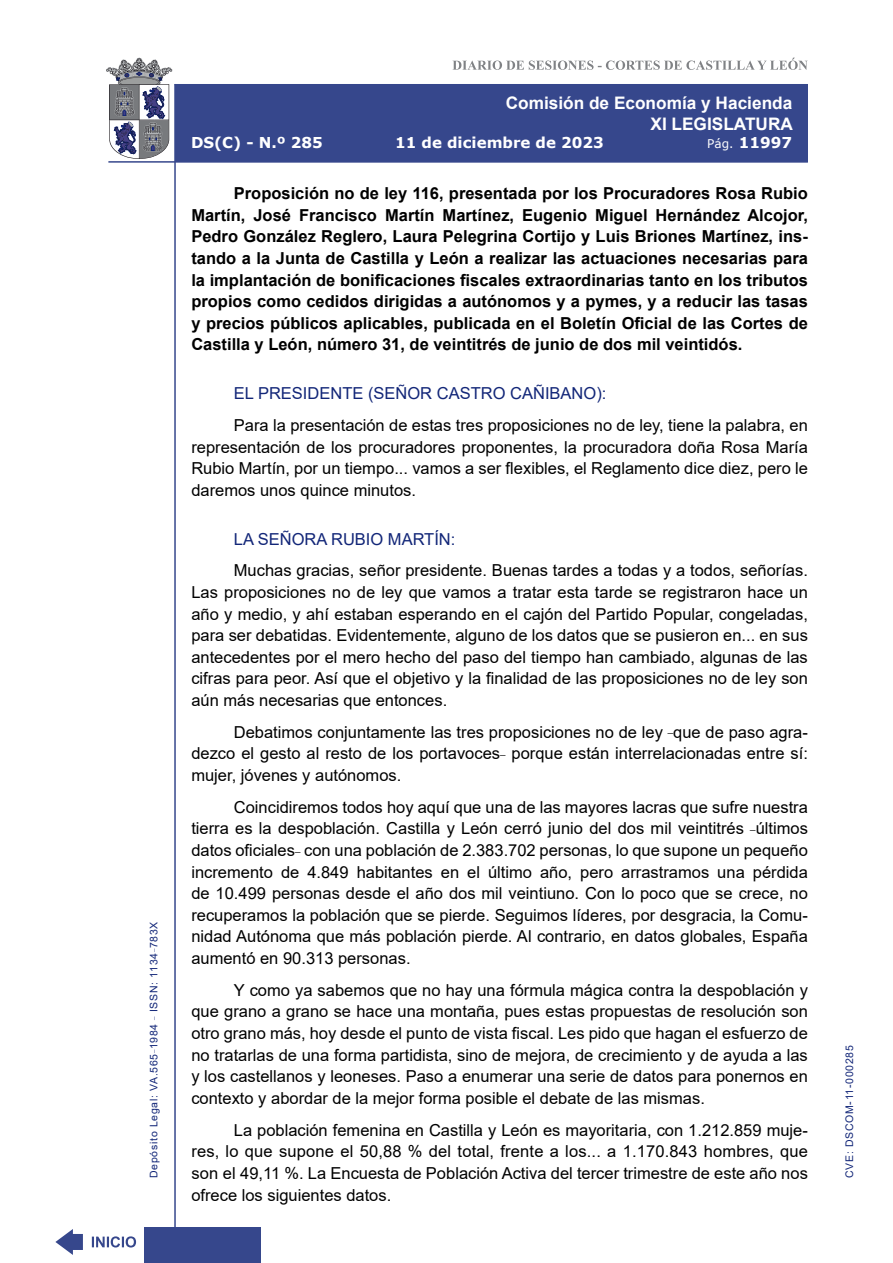
<style>
.page{position:relative;width:893px;height:1263px;background:#fff}
.page>*{position:absolute;margin:0;border:0;box-sizing:border-box;transform-origin:0 0}
.t1{font:700 17.25px/20.7px "Arial";color:#fff;text-align:right}
.t2{font:16.5px/21.6px "Arial";color:#000;text-align:justify}
.t3{font:700 16.5px/21.6px "Arial";color:#000;text-align:justify}
.Orador{font:16.5px "Arial";color:#122678}
.t4{font:700 15px "Verdana";color:#fff}
.t5{font:10.5px "Arial";letter-spacing:.065em;color:#122678}
.s1{font-weight:400;font-size:12px}
</style>
<div class="page">
<svg style="left:452px;top:58px;width:356px;height:12px"></svg>
<hr style="left:174px;top:84px;width:2px;height:1179px;background:#36478c">
<div style="left:144px;top:1227px;width:117px;height:36px;background:#36478c"></div>
<div style="left:175px;top:84px;width:633px;height:78px;background:#36478c"></div>
<hr style="left:108px;top:161px;width:700px;height:2px;background:#36478c">
<svg style="left:92px;top:1236px;width:44px;height:11px"></svg>
<svg style="left:55px;top:1229px;width:28px;height:26px"></svg>
<svg style="left:106px;top:58px;width:66px;height:101px"></svg>
<p class="t5" style="left:146px;top:1178px;width:258px;rotate:-90deg">Depósito Legal: VA.565<sup>_</sup>1984 <sup>_</sup> ISSN: 1134<sup>_</sup>783X</p>
<p class="t1" style="left:506px;top:93px;width:289px">Comisión de Economía y Hacienda<br>XI LEGISLATURA</p>
<p class="t4" style="left:191px;top:132px;width:133px">DS(C) - N.º 285</p>
<p class="t4" style="left:395px;top:132px;width:210px">11 de diciembre de 2023</p>
<p class="t4" style="left:707px;top:132px;width:86px"><span class="s1">Pág.</span> 11997</p>
<p class="t3" style="left:191px;top:183px;width:618px;text-indent:43px">Proposición no de ley 116, presentada por los Procuradores Rosa Rubio Martín, José Francisco Martín Martínez, Eugenio Miguel Hernández Alcojor, Pedro González Reglero, Laura Pelegrina Cortijo y Luis Briones Martínez, ins&shy;tando a la Junta de Castilla y León a realizar las actuaciones necesarias para la implantación de bonificaciones fiscales extraordinarias tanto en los tributos propios como cedidos dirigidas a autónomos y a pymes, y a reducir las tasas y precios públicos aplicables, publicada en el Boletín Oficial de las Cortes de Castilla y León, número 31, de veintitrés de junio de dos mil veintidós.</p>
<p class="Orador" style="left:234px;top:382px;width:374px">EL PRESIDENTE (SEÑOR CASTRO CAÑIBANO):</p>
<p class="t2" style="left:191px;top:414px;width:618px;text-indent:43px">Para la presentación de estas tres proposiciones no de ley, tiene la palabra, en representación de los procuradores proponentes, la procuradora doña Rosa María Rubio Martín, por un tiempo... vamos a ser flexibles, el Reglamento dice diez, pero le daremos unos quince minutos.</p>
<p class="Orador" style="left:234px;top:527px;width:223px">LA SEÑORA RUBIO MARTÍN:</p>
<p class="t2" style="left:191px;top:560px;width:618px;text-indent:43px">Muchas gracias, señor presidente. Buenas tardes a todas y a todos, señorías.<br>Las proposiciones no de ley que vamos a tratar esta tarde se registraron hace un año y medio, y ahí estaban esperando en el cajón del Partido Popular, congeladas, para ser debatidas. Evidentemente, alguno de los datos que se pusieron en... en sus antecedentes por el mero hecho del paso del tiempo han cambiado, algunas de las cifras para peor. Así que el objetivo y la finalidad de las proposiciones no de ley son aún más necesarias que entonces.</p>
<p class="t2" style="left:191px;top:721px;width:618px;text-indent:43px">Debatimos conjuntamente las tres proposiciones no de ley <sup>_</sup>que de paso agra&shy;dezco el gesto al resto de los portavoces<sup>_</sup> porque están interrelacionadas entre sí: mujer, jóvenes y autónomos.</p>
<p class="t2" style="left:191px;top:796px;width:618px;text-indent:43px">Coincidiremos todos hoy aquí que una de las mayores lacras que sufre nuestra tierra es la despoblación. Castilla y León cerró junio del dos mil veintitrés <sup>_</sup>últimos datos oficiales<sup>_</sup> con una población de 2.383.702 personas, lo que supone un pequeño incremento de 4.849 habitantes en el último año, pero arrastramos una pérdida de 10.499 personas desde el año dos mil veintiuno. Con lo poco que se crece, no recuperamos la población que se pierde. Seguimos líderes, por desgracia, la Comu&shy;nidad Autónoma que más población pierde. Al contrario, en datos globales, España aumentó en 90.313 personas.</p>
<p class="t2" style="left:191px;top:979px;width:618px;text-indent:43px">Y como ya sabemos que no hay una fórmula mágica contra la despoblación y que grano a grano se hace una montaña, pues estas propuestas de resolución son otro grano más, hoy desde el punto de vista fiscal. Les pido que hagan el esfuerzo de no tratarlas de una forma partidista, sino de mejora, de crecimiento y de ayuda a las y los castellanos y leoneses. Paso a enumerar una serie de datos para ponernos en contexto y abordar de la mejor forma posible el debate de las mismas.</p>
<p class="t2" style="left:191px;top:1119px;width:618px;text-indent:43px">La población femenina en Castilla y León es mayoritaria, con 1.212.859 muje&shy;res, lo que supone el 50,88 % del total, frente a los... a 1.170.843 hombres, que son el 49,11 %. La Encuesta de Población Activa del tercer trimestre de este año nos ofrece los siguientes datos.</p>
<p class="t5" style="left:842px;top:1178px;width:134px;rotate:-90deg">CVE: DSCOM-11-000285</p>
</div>
